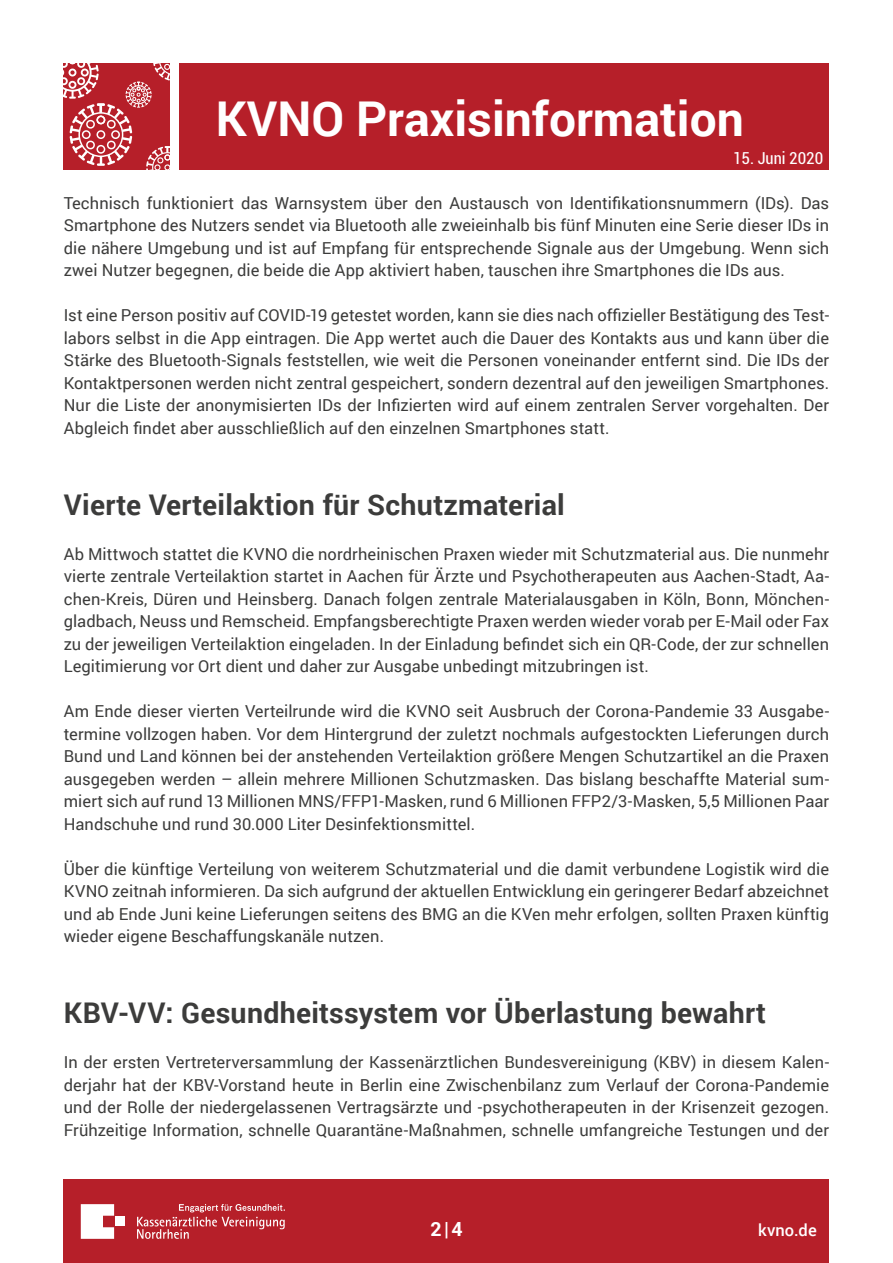
<style>
.page{position:relative;width:893px;height:1263px;background:#fff}
.page>*{position:absolute;margin:0;border:0;box-sizing:border-box;transform-origin:0 0}
.t1{font:700 48px "Roboto";color:#fff}
.FT-11{font:700 28.5px "Roboto";letter-spacing:.01em;color:#3c3c3b}
.t2{font:700 19.5px "Roboto";color:#fff}
.FT-11-2{font:16.5px/22.5px "Roboto";letter-spacing:.005em;color:#3c3c3b;text-align:justify}
.t3{font:condensed 16.5px "Roboto";color:#fff}
.t4{font:500 16.5px "Roboto";letter-spacing:.005em;color:#fff}
</style>
<div class="page">
<div style="left:180px;top:64px;width:649px;height:106px;background:#b61f29"></div>
<svg style="left:64px;top:64px;width:106px;height:106px;background:#c34750"></svg>
<div style="left:64px;top:1180px;width:765px;height:83px;background:#b61f29"></div>
<svg style="left:81px;top:1204px;width:33px;height:35px"></svg>
<div style="left:116px;top:1216px;width:9px;height:10px;background:#fff"></div>
<svg style="left:137px;top:1204px;width:148px;height:35px"></svg>
<h1 class="t1" style="left:216px;top:85px;width:530px">KVNO Praxisinformation</h1>
<p class="t3" style="left:733px;top:147px;width:92px">15. Juni 2020</p>
<p class="FT-11-2" style="left:64px;top:191px;width:767px">Technisch funktioniert das Warnsystem über den Austausch von Identifikationsnummern (IDs). Das Smartphone des Nutzers sendet via Bluetooth alle zweieinhalb bis fünf Minuten eine Serie dieser IDs in die nähere Umgebung und ist auf Empfang für entsprechende Signale aus der Umgebung. Wenn sich zwei Nutzer begegnen, die beide die App aktiviert haben, tauschen ihre Smartphones die IDs aus.</p>
<p class="FT-11-2" style="left:64px;top:303px;width:767px">Ist eine Person positiv auf COVID-19 getestet worden, kann sie dies nach offizieller Bestätigung des Test&shy;labors selbst in die App eintragen. Die App wertet auch die Dauer des Kontakts aus und kann über die Stärke des Bluetooth-Signals feststellen, wie weit die Personen voneinander entfernt sind. Die IDs der Kontaktpersonen werden nicht zentral gespeichert, sondern dezentral auf den jeweiligen Smartphones.<br>Nur die Liste der anonymisierten IDs der Infizierten wird auf einem zentralen Server vorgehalten. Der Abgleich findet aber ausschließlich auf den einzelnen Smartphones statt.</p>
<p class="FT-11" style="left:64px;top:484px;width:503px">Vierte Verteilaktion für Schutzmaterial</p>
<p class="FT-11-2" style="left:64px;top:542px;width:767px">Ab Mittwoch stattet die KVNO die nordrheinischen Praxen wieder mit Schutzmaterial aus. Die nunmehr vierte zentrale Verteilaktion startet in Aachen für Ärzte und Psychotherapeuten aus Aachen-Stadt, Aa&shy;chen-Kreis, Düren und Heinsberg. Danach folgen zentrale Materialausgaben in Köln, Bonn, Mönchen&shy;gladbach, Neuss und Remscheid. Empfangsberechtigte Praxen werden wieder vorab per E-Mail oder Fax zu der jeweiligen Verteilaktion eingeladen. In der Einladung befindet sich ein QR-Code, der zur schnellen Legitimierung vor Ort dient und daher zur Ausgabe unbedingt mitzubringen ist.</p>
<p class="FT-11-2" style="left:64px;top:699px;width:767px">Am Ende dieser vierten Verteilrunde wird die KVNO seit Ausbruch der Corona-Pandemie 33 Ausgabe&shy;termine vollzogen haben. Vor dem Hintergrund der zuletzt nochmals aufgestockten Lieferungen durch Bund und Land können bei der anstehenden Verteilaktion größere Mengen Schutzartikel an die Praxen ausgegeben werden – allein mehrere Millionen Schutzmasken. Das bislang beschaffte Material sum&shy;miert sich auf rund 13 Millionen MNS/FFP1-Masken, rund 6 Millionen FFP2/3-Masken, 5,5 Millionen Paar Handschuhe und rund 30.000 Liter Desinfektionsmittel.</p>
<p class="FT-11-2" style="left:64px;top:857px;width:767px">Über die künftige Verteilung von weiterem Schutzmaterial und die damit verbundene Logistik wird die KVNO zeitnah informieren. Da sich aufgrund der aktuellen Entwicklung ein geringerer Bedarf abzeichnet und ab Ende Juni keine Lieferungen seitens des BMG an die KVen mehr erfolgen, sollten Praxen künftig wieder eigene Beschaffungskanäle nutzen.</p>
<p class="FT-11" style="left:64px;top:993px;width:704px">KBV-VV: Gesundheitssystem vor Überlastung bewahrt</p>
<p class="FT-11-2" style="left:64px;top:1050px;width:767px">In der ersten Vertreterversammlung der Kassenärztlichen Bundesvereinigung (KBV) in diesem Kalen&shy;derjahr hat der KBV-Vorstand heute in Berlin eine Zwischenbilanz zum Verlauf der Corona-Pandemie und der Rolle der niedergelassenen Vertragsärzte und -psychotherapeuten in der Krisenzeit gezogen.<br>Frühzeitige Information, schnelle Quarantäne-Maßnahmen, schnelle umfangreiche Testungen und der</p>
<p class="t2" style="left:430px;top:1215px;width:34px">2|4</p>
<p class="t4" style="left:758px;top:1218px;width:60px">kvno.de</p>
</div>
